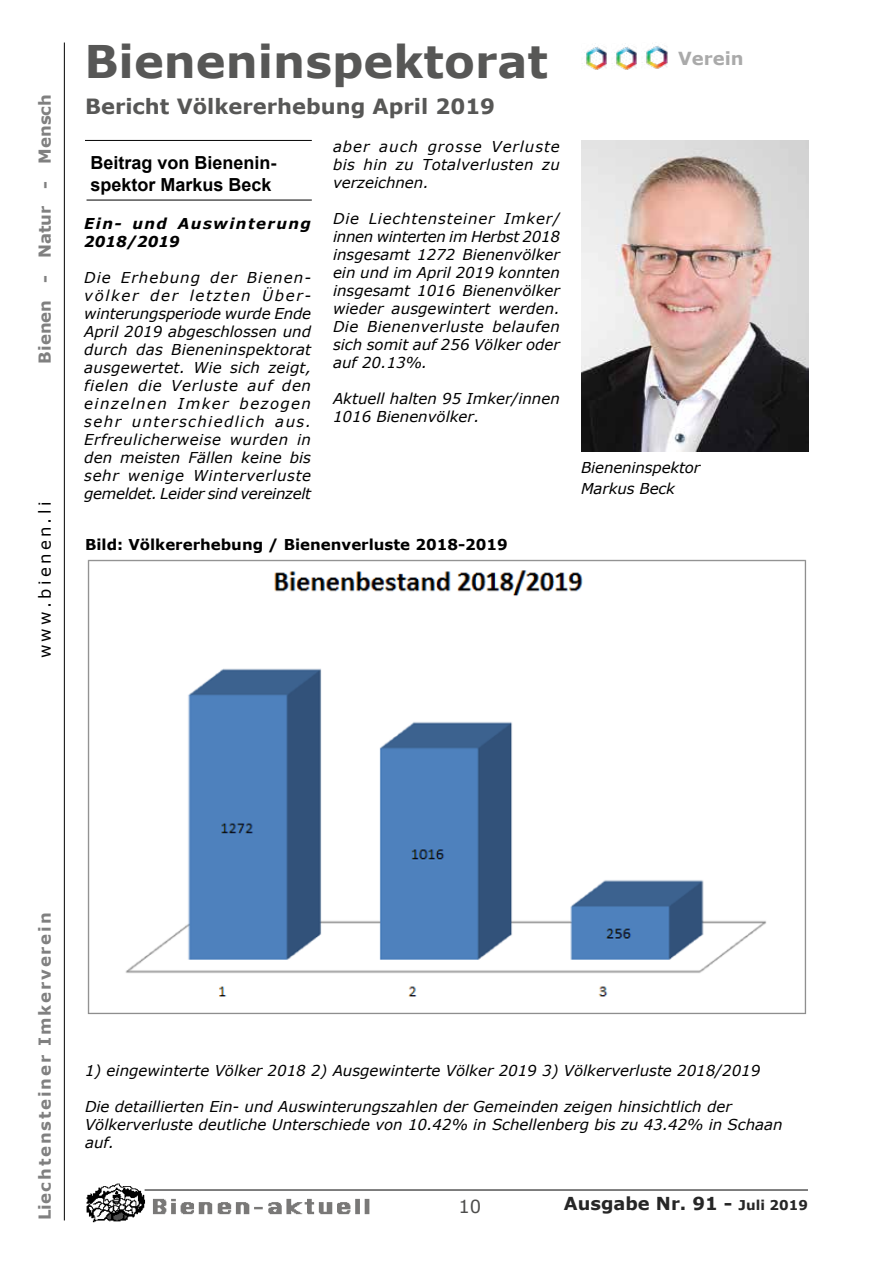
<style>
.page{position:relative;width:893px;height:1263px;background:#fff}
.page>*{position:absolute;margin:0;border:0;box-sizing:border-box;transform-origin:0 0}
.t1{font:700 45px "Verdana";color:#575756}
.t2{font:700 21px "Verdana";color:#575756}
.t3{font:700 18px/21.6px "Arial";color:#000}
.t4{font:700 18px "Verdana";color:#aaa}
.t5{font:18px "Verdana";color:#4d4d4c}
.t6{font:700 17.85px "Verdana";color:#262626}
.t7{font:700 16.5px "Verdana";letter-spacing:.11em;color:#808080}
.t8{font:700 16.5px "Verdana";color:#808080}
.t9{font:16.5px "Verdana";letter-spacing:.2em;color:#000}
.t10{font:italic 15px/18px "Verdana";color:#000;text-align:justify}
.t11{font:700 15px "Verdana";color:#000}
.t12{font:italic 700 15px/18px "Verdana";letter-spacing:.095em;color:#000}
.s1{font-size:13.5px}
</style>
<div class="page">
<hr style="left:64px;top:43px;width:1px;height:1177px;background:#000">
<img style="left:86px;top:1183px;width:285px;height:39px">
<hr style="left:145px;top:1189px;width:663px;height:1px;background:#000">
<img style="left:582px;top:43px;width:86px;height:27px">
<img style="left:581px;top:140px;width:228px;height:311px">
<img style="left:87px;top:559px;width:720px;height:456px">
<hr style="left:85px;top:140px;width:227px;height:1px;background:#000">
<hr style="left:87px;top:200px;width:225px;height:1px;background:#000">
<p class="t8" style="left:33px;top:363px;width:271px;rotate:-90deg">Bienen - Natur - Mensch</p>
<p class="t9" style="left:34px;top:658px;width:158px;rotate:-90deg">www.bienen.li</p>
<h1 class="t1" style="left:84px;top:29px;width:465px">Bieneninspektorat</h1>
<h2 class="t2" style="left:85px;top:92px;width:412px">Bericht Völkererhebung April 2019</h2>
<p class="t3" style="left:90px;top:153px;width:188px">Beitrag von Bienenin&shy;spektor Markus Beck</p>
<p class="t12" style="left:84px;top:214px;width:228px">Ein- und Auswinterung<br>2018/2019</p>
<p class="t10" style="left:84px;top:268px;width:228px">Die Erhebung der Bienen&shy;völker der letzten Über&shy;winterungsperiode wurde Ende April 2019 abgeschlossen und durch das Bieneninspektorat ausgewertet. Wie sich zeigt, fielen die Verluste auf den einzelnen Imker bezogen sehr unterschiedlich aus.<br>Erfreulicherweise wurden in den meisten Fällen keine bis sehr wenige Winterverluste gemeldet. Leider sind vereinzelt</p>
<p class="t10" style="left:333px;top:137px;width:228px">aber auch grosse Verluste bis hin zu Totalverlusten zu verzeichnen.</p>
<p class="t10" style="left:333px;top:209px;width:228px">Die Liechtensteiner Imker/ innen winterten im Herbst 2018 insgesamt 1272 Bienenvölker ein und im April 2019 konnten insgesamt 1016 Bienenvölker wieder ausgewintert werden.<br>Die Bienenverluste belaufen sich somit auf 256 Völker oder auf 20.13%.</p>
<p class="t10" style="left:333px;top:389px;width:228px">Aktuell halten 95 Imker/innen<br>1016 Bienenvölker.</p>
<p class="t11" style="left:85px;top:534px;width:424px">Bild: Völkererhebung / Bienenverluste 2018-2019</p>
<p class="t4" style="left:678px;top:45px;width:67px">Verein</p>
<p class="t10" style="left:581px;top:457px;width:121px;line-height:21px">Bieneninspektor<br>Markus Beck</p>
<p class="t7" style="left:33px;top:1220px;width:309px;rotate:-90deg">Liechtensteiner Imkerverein</p>
<p class="t10" style="left:85px;top:1061px;width:677px">1) eingewinterte Völker 2018 2) Ausgewinterte Völker 2019 3) Völkerverluste 2018/2019</p>
<p class="t10" style="left:85px;top:1097px;width:699px;text-align:left">Die detaillierten Ein- und Auswinterungszahlen der Gemeinden zeigen hinsichtlich der<br>Völkerverluste deutliche Unterschiede von 10.42% in Schellenberg bis zu 43.42% in Schaan auf.</p>
<p class="t5" style="left:458px;top:1194px;width:24px">10</p>
<p class="t6" style="left:564px;top:1190px;width:246px">Ausgabe Nr. 91 - <span class="s1">Juli 2019</span></p>
</div>
